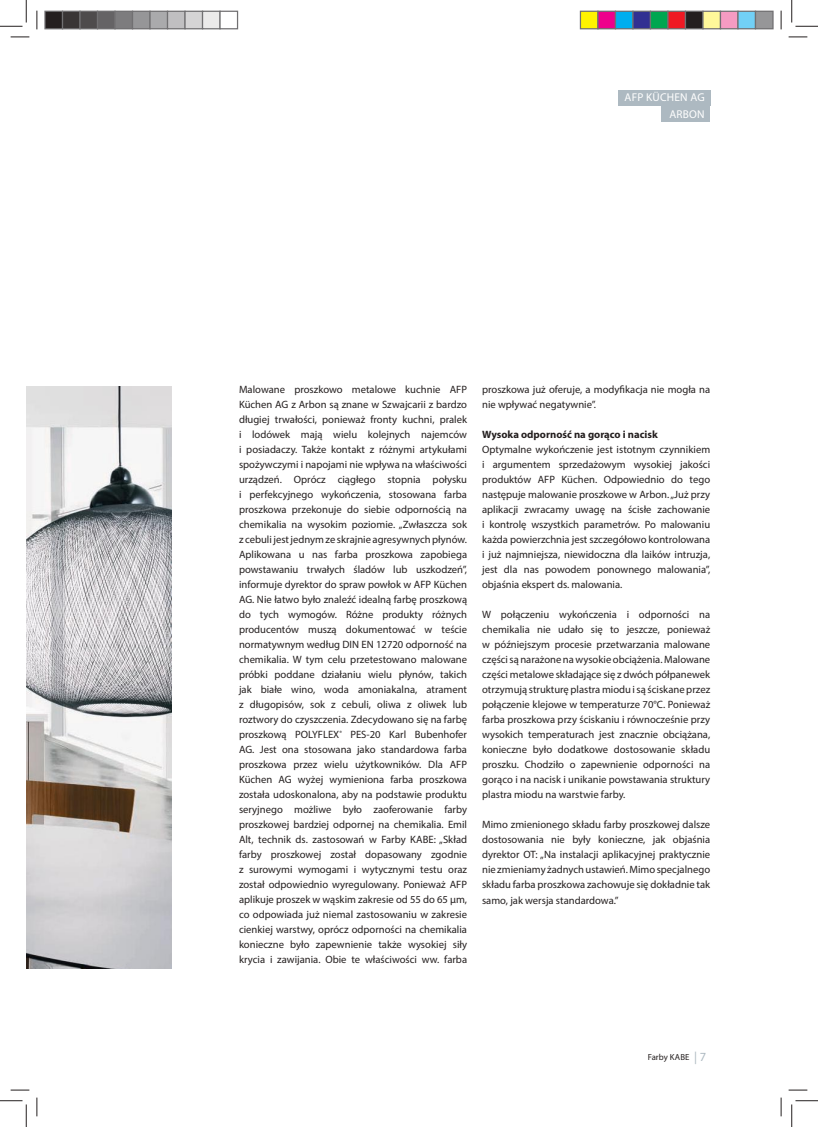
<style>
.page{position:relative;width:818px;height:1127px;background:#fff}
.page>*{position:absolute;margin:0;border:0;box-sizing:border-box;transform-origin:0 0}
.t1{font:11.38px/16.2px "Myriad Pro";letter-spacing:.02em;color:#fff;text-align:right}
.t2{font:10.62px/15px "Myriad Pro";color:#241f1f;text-align:justify}
.t3{font:700 10.62px "Myriad Pro";color:#241f1f}
.t4{font:8.75px "Myriad Pro";letter-spacing:.005em;color:#241f1f}
.s1{font-size:12.5px;color:#adb9c1}
</style>
<div class="page">
<img style="left:26px;top:386px;width:146px;height:582px">
<div style="left:618px;top:90px;width:92px;height:15px;background:#adb9c1"></div>
<div style="left:661px;top:106px;width:49px;height:16px;background:#adb9c1"></div>
<svg style="left:11px;top:36px;width:18px;height:2px"></svg>
<svg style="left:788px;top:36px;width:19px;height:2px"></svg>
<svg style="left:11px;top:1089px;width:18px;height:1px"></svg>
<svg style="left:788px;top:1089px;width:19px;height:1px"></svg>
<svg style="left:36px;top:11px;width:2px;height:18px"></svg>
<svg style="left:36px;top:1097px;width:2px;height:18px"></svg>
<svg style="left:780px;top:11px;width:2px;height:18px"></svg>
<svg style="left:780px;top:1097px;width:2px;height:18px"></svg>
<svg style="left:0;top:0;width:27px;height:27px"></svg>
<svg style="left:0;top:1100px;width:27px;height:26px"></svg>
<svg style="left:791px;top:0;width:27px;height:27px"></svg>
<svg style="left:791px;top:1100px;width:27px;height:26px"></svg>
<div style="left:45px;top:11px;width:18px;height:18px;background:#241f1f"></div>
<div style="left:44px;top:11px;width:19px;height:18px;border:1px solid #717072"></div>
<div style="left:63px;top:11px;width:17px;height:18px;background:#393535"></div>
<div style="left:62px;top:11px;width:19px;height:18px;border:1px solid #717072"></div>
<div style="left:80px;top:11px;width:18px;height:18px;background:#4e4b4c"></div>
<div style="left:79px;top:11px;width:19px;height:18px;border:1px solid #717072"></div>
<div style="left:98px;top:11px;width:17px;height:18px;background:#656365"></div>
<div style="left:97px;top:11px;width:19px;height:18px;border:1px solid #717072"></div>
<div style="left:115px;top:11px;width:18px;height:18px;background:#7d7c7e"></div>
<div style="left:114px;top:11px;width:19px;height:18px;border:1px solid #717072"></div>
<div style="left:133px;top:11px;width:17px;height:18px;background:#969698"></div>
<div style="left:132px;top:11px;width:19px;height:18px;border:1px solid #717072"></div>
<div style="left:150px;top:11px;width:18px;height:18px;background:#aaaaac"></div>
<div style="left:149px;top:11px;width:19px;height:18px;border:1px solid #717072"></div>
<div style="left:168px;top:11px;width:17px;height:18px;background:#c0bfc1"></div>
<div style="left:167px;top:11px;width:19px;height:18px;border:1px solid #717072"></div>
<div style="left:185px;top:11px;width:18px;height:18px;background:#d5d4d5"></div>
<div style="left:184px;top:11px;width:19px;height:18px;border:1px solid #717072"></div>
<div style="left:203px;top:11px;width:17px;height:18px;background:#ebeaea"></div>
<div style="left:202px;top:11px;width:19px;height:18px;border:1px solid #717072"></div>
<div style="left:219px;top:11px;width:19px;height:18px;border:1px solid #717072"></div>
<div style="left:580px;top:11px;width:18px;height:18px;background:#fff300"></div>
<div style="left:580px;top:11px;width:18px;height:18px;border:1px solid #717072"></div>
<div style="left:598px;top:11px;width:17px;height:18px;background:#ee008c"></div>
<div style="left:597px;top:11px;width:19px;height:18px;border:1px solid #717072"></div>
<div style="left:615px;top:11px;width:18px;height:18px;background:#00aeef"></div>
<div style="left:615px;top:11px;width:18px;height:18px;border:1px solid #717072"></div>
<div style="left:633px;top:11px;width:17px;height:18px;background:#313092"></div>
<div style="left:632px;top:11px;width:19px;height:18px;border:1px solid #717072"></div>
<div style="left:650px;top:11px;width:18px;height:18px;background:#00a650"></div>
<div style="left:650px;top:11px;width:18px;height:18px;border:1px solid #717072"></div>
<div style="left:668px;top:11px;width:17px;height:18px;background:#ef1923"></div>
<div style="left:667px;top:11px;width:19px;height:18px;border:1px solid #717072"></div>
<div style="left:685px;top:11px;width:18px;height:18px;background:#241f1f"></div>
<div style="left:685px;top:11px;width:18px;height:18px;border:1px solid #717072"></div>
<div style="left:703px;top:11px;width:17px;height:18px;background:#fff89a"></div>
<div style="left:702px;top:11px;width:19px;height:18px;border:1px solid #717072"></div>
<div style="left:720px;top:11px;width:18px;height:18px;background:#f69bc2"></div>
<div style="left:720px;top:11px;width:18px;height:18px;border:1px solid #717072"></div>
<div style="left:738px;top:11px;width:17px;height:18px;background:#72d0f6"></div>
<div style="left:737px;top:11px;width:19px;height:18px;border:1px solid #717072"></div>
<div style="left:755px;top:11px;width:18px;height:18px;background:#969698"></div>
<div style="left:755px;top:11px;width:18px;height:18px;border:1px solid #717072"></div>
<p class="t1" style="left:624px;top:89px;width:82px">AFP KÜCHEN AG<br>ARBON</p>
<p class="t2" style="left:239px;top:381px;width:230px">Malowane proszkowo metalowe kuchnie AFP Küchen AG z Arbon są znane w Szwajcarii z bardzo długiej trwałości, ponieważ fronty kuchni, pralek i lodówek mają wielu kolejnych najemców i posiadaczy. Także kontakt z różnymi artykułami spożywczymi i napojami nie wpływa na właściwości urządzeń. Oprócz ciągłego stopnia połysku i perfekcyjnego wykończenia, stosowana farba proszkowa przekonuje do siebie odpornością na chemikalia na wysokim poziomie. „Zwłaszcza sok z cebuli jest jednym ze skrajnie agresywnych płynów.<br>Aplikowana u nas farba proszkowa zapobiega powstawaniu trwałych śladów lub uszkodzeń”, informuje dyrektor do spraw powłok w AFP Küchen AG. Nie łatwo było znaleźć idealną farbę proszkową do tych wymogów. Różne produkty różnych producentów muszą dokumentować w teście normatywnym według DIN EN 12720 odporność na chemikalia. W tym celu przetestowano malowane próbki poddane działaniu wielu płynów, takich jak białe wino, woda amoniakalna, atrament z długopisów, sok z cebuli, oliwa z oliwek lub roztwory do czyszczenia. Zdecydowano się na farbę proszkową POLYFLEX<sup>®</sup> PES-20 Karl Bubenhofer AG. Jest ona stosowana jako standardowa farba proszkowa przez wielu użytkowników. Dla AFP Küchen AG wyżej wymieniona farba proszkowa została udoskonalona, aby na podstawie produktu seryjnego możliwe było zaoferowanie farby proszkowej bardziej odpornej na chemikalia. Emil Alt, technik ds. zastosowań w Farby KABE: „Skład farby proszkowej został dopasowany zgodnie z surowymi wymogami i wytycznymi testu oraz został odpowiednio wyregulowany. Ponieważ AFP aplikuje proszek w wąskim zakresie od 55 do 65 μm, co odpowiada już niemal zastosowaniu w zakresie cienkiej warstwy, oprócz odporności na chemikalia konieczne było zapewnienie także wysokiej siły krycia i zawijania. Obie te właściwości ww. farba</p>
<p class="t2" style="left:482px;top:381px;width:230px">proszkowa już oferuje, a modyfikacja nie mogła na nie wpływać negatywnie”.</p>
<p class="t3" style="left:482px;top:427px;width:177px">Wysoka odporność na gorąco i nacisk</p>
<p class="t2" style="left:482px;top:442px;width:230px">Optymalne wykończenie jest istotnym czynnikiem i argumentem sprzedażowym wysokiej jakości produktów AFP Küchen. Odpowiednio do tego następuje malowanie proszkowe w Arbon. „Już przy aplikacji zwracamy uwagę na ścisłe zachowanie i kontrolę wszystkich parametrów. Po malowaniu każda powierzchnia jest szczegółowo kontrolowana i już najmniejsza, niewidoczna dla laików intruzja, jest dla nas powodem ponownego malowania”, objaśnia ekspert ds. malowania.</p>
<p class="t2" style="left:482px;top:607px;width:230px">W połączeniu wykończenia i odporności na chemikalia nie udało się to jeszcze, ponieważ w późniejszym procesie przetwarzania malowane części są narażone na wysokie obciążenia. Malowane części metalowe składające się z dwóch półpanewek otrzymują strukturę plastra miodu i są ściskane przez połączenie klejowe w temperaturze 70°C. Ponieważ farba proszkowa przy ściskaniu i równocześnie przy wysokich temperaturach jest znacznie obciążana, konieczne było dodatkowe dostosowanie składu proszku. Chodziło o zapewnienie odporności na gorąco i na nacisk i unikanie powstawania struktury plastra miodu na warstwie farby.</p>
<p class="t2" style="left:482px;top:817px;width:230px">Mimo zmienionego składu farby proszkowej dalsze dostosowania nie były konieczne, jak objaśnia dyrektor OT: „Na instalacji aplikacyjnej praktycznie nie zmieniamy żadnych ustawień. Mimo specjalnego składu farba proszkowa zachowuje się dokładnie tak samo, jak wersja standardowa.”</p>
<p class="t4" style="left:648px;top:1051px;width:60px">Farby KABE <span class="s1">| 7</span></p>
</div>
